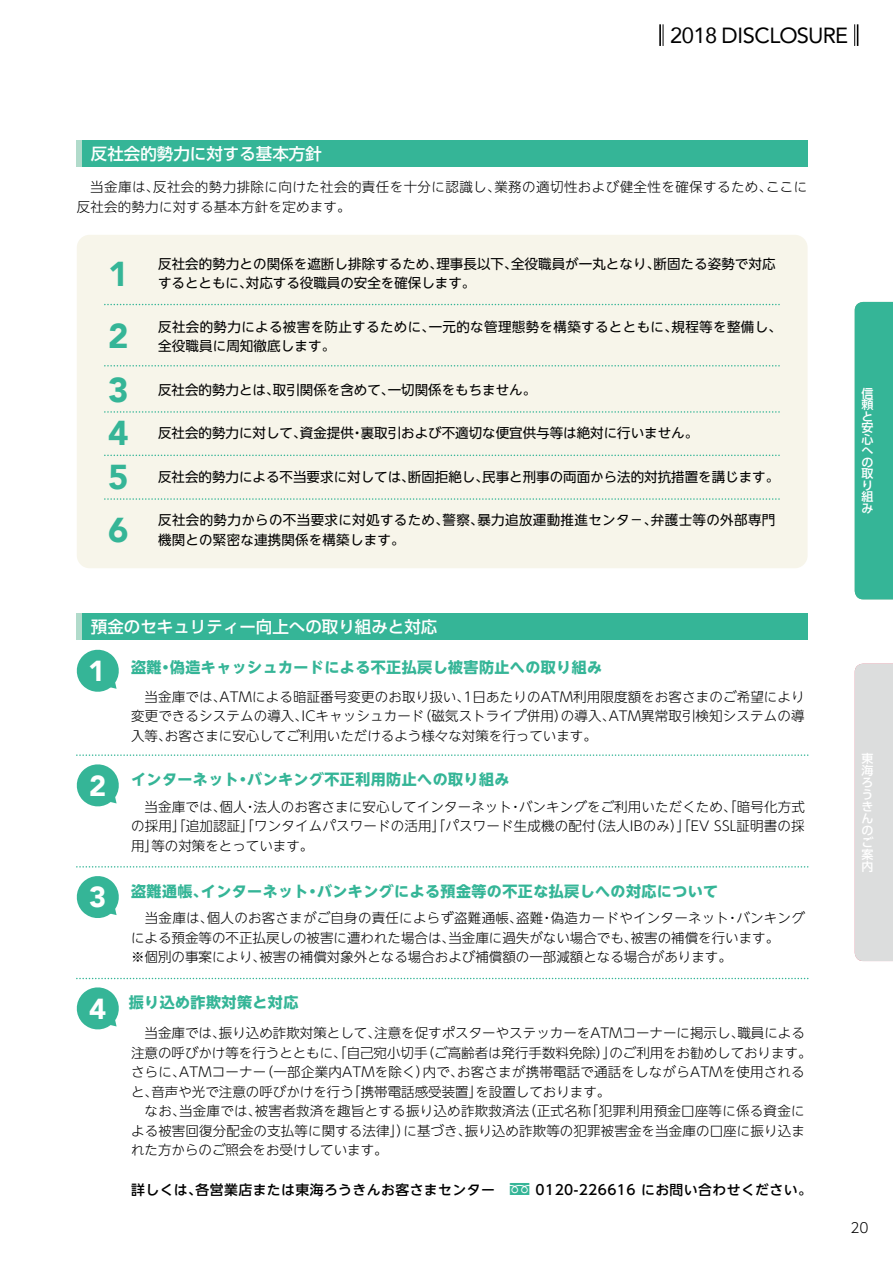
<style>
.page{position:relative;width:893px;height:1263px;background:#fff}
.page>*{position:absolute;margin:0;border:0;box-sizing:border-box;transform-origin:0 0}
.t1{font:900 34.5px/43.7px "Avenir";color:#35b597}
.t2{font:900 28.95px "Avenir";color:#fff}
.t3{font:21.9px "Avenir";letter-spacing:-.02em;color:#000}
.t4{font:500 16.5px "UD Shin Go Pro";color:#fff}
.t5{font:700 15px "UD Shin Go NT Pro";letter-spacing:.03em;color:#35b597}
.t6{font:500 13.8px "UD Shin Go NT Pro";letter-spacing:.03em;color:#000}
.t7{font:300 13.8px "UD Shin Go NT Pro";color:#000}
.t8{font:300 13.5px/19.5px "UD Shin Go NT Pro";letter-spacing:.01em;color:#000}
.t9{font:13.5px/19.5px "UD Shin Go NT Pro";letter-spacing:.005em;color:#000}
.t10{font:13.5px/19.5px "UD Shin Go NT Pro";letter-spacing:.025em;color:#000}
.t11{font:300 13.5px "UD Shin Go NT Pro";letter-spacing:.03em;color:#000}
.t12{font:500 12px/11.6px "UD Shin Go Pro";color:#fff}
</style>
<div class="page">
<svg style="left:76px;top:649px;width:43px;height:43px"></svg>
<svg style="left:76px;top:764px;width:43px;height:43px"></svg>
<svg style="left:76px;top:987px;width:43px;height:43px"></svg>
<svg style="left:77px;top:754px;width:731px;height:2px"></svg>
<svg style="left:77px;top:978px;width:731px;height:1px"></svg>
<div style="left:77px;top:235px;width:731px;height:333px;background:#f7f5ea;border-radius:13px"></div>
<svg style="left:105px;top:304px;width:675px;height:1px"></svg>
<svg style="left:105px;top:365px;width:675px;height:2px"></svg>
<svg style="left:105px;top:411px;width:675px;height:2px"></svg>
<svg style="left:105px;top:498px;width:675px;height:2px"></svg>
<svg style="left:105px;top:455px;width:675px;height:1px"></svg>
<svg style="left:76px;top:876px;width:43px;height:42px"></svg>
<svg style="left:77px;top:866px;width:731px;height:1px"></svg>
<div style="left:76px;top:141px;width:732px;height:26px;background:#35b597"></div>
<div style="left:76px;top:141px;width:6px;height:26px;background:#b1dbcb"></div>
<div style="left:76px;top:613px;width:732px;height:27px;background:#35b597"></div>
<div style="left:76px;top:613px;width:6px;height:27px;background:#b1dbcb"></div>
<div style="left:855px;top:664px;width:38px;height:297px;background:#dcdddd"></div>
<hr style="left:659px;top:24px;width:2px;height:22px;background:#000">
<svg style="left:663px;top:24px;width:1px;height:22px"></svg>
<svg style="left:854px;top:24px;width:4px;height:22px"></svg>
<div style="left:855px;top:302px;width:38px;height:297px;background:#35b597"></div>
<p class="t4" style="left:91px;top:141px;width:233px">反社会的勢力に対する基本方針</p>
<h3 class="t3" style="left:670px;top:18px;width:180px">2018 DISCLOSURE</h3>
<p class="t11" style="left:494px;top:176px;width:279px">業務の適切性および健全性を確保するため、</p>
<p class="t11" style="left:153px;top:176px;width:349px">反社会的勢力排除に向けた社会的責任を十分に認識し、</p>
<p class="t8" style="left:77px;top:177px;width:275px;text-indent:14px">当金庫は、<br>反社会的勢力に対する基本方針を定めます。</p>
<p class="t8" style="left:766px;top:177px;width:43px">ここに</p>
<h1 class="t1" style="left:108px;top:242px;width:22px;line-height:62.1px">1<br>2</h1>
<h1 class="t1" style="left:108px;top:367px;width:22px;text-align:justify">3<br>4<br>5</h1>
<h1 class="t1" style="left:108px;top:507px;width:22px">6</h1>
<p class="t9" style="left:511px;top:253px;width:151px">全役職員が一丸となり、</p>
<p class="t9" style="left:246px;top:253px;width:231px;text-indent:-88px">反社会的勢力との関係を遮断し排除するため、<br>対応する役職員の安全を確保します。</p>
<p class="t9" style="left:653px;top:253px;width:124px">断固たる姿勢で対応</p>
<p class="t9" style="left:436px;top:253px;width:83px">理事長以下、</p>
<p class="t9" style="left:158px;top:273px;width:96px">するとともに、</p>
<p class="t10" style="left:158px;top:316px;width:278px">反社会的勢力による被害を防止するために、全役職員に周知徹底します。</p>
<p class="t9" style="left:388px;top:379px;width:150px">一切関係をもちません。</p>
<p class="t10" style="left:671px;top:316px;width:112px">規程等を整備し、</p>
<p class="t10" style="left:429px;top:316px;width:251px">一元的な管理態勢を構築するとともに、</p>
<p class="t9" style="left:158px;top:379px;width:123px">反社会的勢力とは、</p>
<p class="t9" style="left:273px;top:379px;width:123px">取引関係を含めて、</p>
<p class="t9" style="left:361px;top:423px;width:339px">裏取引および不適切な便宜供与等は絶対に行いません。</p>
<p class="t9" style="left:158px;top:423px;width:150px">反社会的勢力に対して、</p>
<p class="t9" style="left:300px;top:423px;width:55px">資金提供</p>
<p class="t9" style="left:351px;top:423px;width:15px">・</p>
<p class="t9" style="left:158px;top:466px;width:258px">反社会的勢力による不当要求に対しては、</p>
<p class="t9" style="left:408px;top:466px;width:82px">断固拒絶し、</p>
<p class="t9" style="left:482px;top:466px;width:299px">民事と刑事の両面から法的対抗措置を講じます。</p>
<p class="t10" style="left:158px;top:510px;width:292px">反社会的勢力からの不当要求に対処するため、機関との緊密な連携関係を構築します。</p>
<p class="t10" style="left:651px;top:510px;width:126px">弁護士等の外部専門</p>
<p class="t10" style="left:477px;top:510px;width:181px">暴力追放運動推進センタ－、</p>
<p class="t9" style="left:443px;top:510px;width:43px">警察、</p>
<p class="t4" style="left:91px;top:613px;width:348px">預金のセキュリティー向上への取り組みと対応</p>
<h2 class="t2" style="left:88px;top:646px;width:19px">1</h2>
<p class="t5" style="left:131px;top:655px;width:32px">盗難</p>
<p class="t5" style="left:170px;top:655px;width:434px">偽造キャッシュカードによる不正払戻し被害防止への取り組み</p>
<p class="t5" style="left:158px;top:655px;width:16px">・</p>
<p class="t8" style="left:220px;top:686px;width:587px">ATMによる暗証番号変更のお取り扱い 1、日あたりのATM利用限度額をお客さまのご希望により</p>
<p class="t8" style="left:145px;top:686px;width:83px">当金庫では、</p>
<p class="t8" style="left:418px;top:706px;width:151px">（磁気ストライプ併用）</p>
<p class="t8" style="left:609px;top:706px;width:197px">ATM異常取引検知システムの導</p>
<p class="t8" style="left:165px;top:706px;width:433px;text-indent:-34px">変更できるシステムの導入、<br>お客さまに安心してご利用いただけるよう様々な対策を行っています。</p>
<p class="t8" style="left:561px;top:706px;width:56px">の導入、</p>
<p class="t8" style="left:301px;top:706px;width:124px">ICキャッシュカード</p>
<p class="t8" style="left:131px;top:725px;width:42px">入等、</p>
<h2 class="t2" style="left:89px;top:761px;width:19px">2</h2>
<p class="t5" style="left:247px;top:767px;width:264px">バンキング不正利用防止への取り組み</p>
<p class="t5" style="left:131px;top:767px;width:109px">インターネット</p>
<p class="t5" style="left:236px;top:767px;width:16px">・</p>
<p class="t8" style="left:519px;top:796px;width:287px">バンキングをご利用いただくため、「暗号化方式</p>
<p class="t8" style="left:220px;top:796px;width:29px">個人</p>
<p class="t8" style="left:254px;top:796px;width:260px">法人のお客さまに安心してインターネット</p>
<p class="t8" style="left:145px;top:796px;width:83px">当金庫では、</p>
<p class="t8" style="left:243px;top:796px;width:15px">・</p>
<p class="t8" style="left:509px;top:796px;width:15px">・</p>
<p class="t8" style="left:151px;top:816px;width:446px;text-indent:-20px">の採用」「追加認証」「ワンタイムパスワードの活用」「パスワード生成機の配付等の対策をとっています。</p>
<p class="t8" style="left:589px;top:816px;width:217px">（法人IBのみ）」「EV SSL証明書の採</p>
<p class="t8" style="left:131px;top:835px;width:28px">用」</p>
<h2 class="t2" style="left:89px;top:872px;width:19px">3</h2>
<p class="t5" style="left:317px;top:879px;width:403px">バンキングによる預金等の不正な払戻しへの対応について</p>
<p class="t5" style="left:131px;top:879px;width:78px">盗難通帳、</p>
<p class="t5" style="left:201px;top:879px;width:109px">インターネット</p>
<p class="t5" style="left:305px;top:879px;width:16px">・</p>
<p class="t8" style="left:207px;top:908px;width:317px">個人のお客さまがご自身の責任によらず盗難通帳、</p>
<p class="t8" style="left:736px;top:908px;width:70px">バンキング</p>
<p class="t8" style="left:516px;top:908px;width:29px">盗難</p>
<p class="t8" style="left:551px;top:908px;width:180px">偽造カードやインターネット</p>
<p class="t8" style="left:131px;top:908px;width:84px">　当金庫は、</p>
<p class="t8" style="left:540px;top:908px;width:15px">・</p>
<p class="t8" style="left:726px;top:908px;width:15px">・</p>
<p class="t8" style="left:448px;top:927px;width:190px">当金庫に過失がない場合でも、</p>
<p class="t8" style="left:259px;top:927px;width:474px;text-indent:-128px">による預金等の不正払戻しの被害に遭われた場合は、<br>被害の補償対象外となる場合および補償額の一部減額となる場合があります。</p>
<p class="t8" style="left:631px;top:927px;width:150px">被害の補償を行います。</p>
<p class="t8" style="left:131px;top:947px;width:136px">※個別の事案により、</p>
<h2 class="t2" style="left:89px;top:984px;width:19px">4</h2>
<p class="t5" style="left:129px;top:990px;width:171px">振り込め詐欺対策と対応</p>
<p class="t8" style="left:374px;top:1023px;width:371px">注意を促すポスターやステッカーをATMコーナーに掲示し、</p>
<p class="t8" style="left:219px;top:1023px;width:163px">振り込め詐欺対策として、</p>
<p class="t8" style="left:737px;top:1023px;width:69px">職員による</p>
<p class="t8" style="left:145px;top:1023px;width:82px">当金庫では、</p>
<p class="t8" style="left:421px;top:1042px;width:197px">（ご高齢者は発行手数料免除）」</p>
<p class="t8" style="left:609px;top:1042px;width:204px">のご利用をお勧めしております。</p>
<p class="t8" style="left:131px;top:1042px;width:298px">注意の呼びかけ等を行うとともに、「自己宛小切手</p>
<p class="t8" style="left:457px;top:1062px;width:349px">お客さまが携帯電話で通話をしながらATMを使用される</p>
<p class="t8" style="left:260px;top:1062px;width:171px">（一部企業内ATMを除く）</p>
<p class="t8" style="left:423px;top:1062px;width:42px">内で、</p>
<p class="t8" style="left:131px;top:1062px;width:56px">さらに、</p>
<p class="t8" style="left:179px;top:1062px;width:89px">ATMコーナー</p>
<p class="t8" style="left:151px;top:1081px;width:204px">音声や光で注意の呼びかけを行う</p>
<p class="t8" style="left:347px;top:1081px;width:136px">「携帯電話感受装置」</p>
<p class="t8" style="left:475px;top:1081px;width:136px">を設置しております。</p>
<p class="t8" style="left:131px;top:1081px;width:28px">と、</p>
<p class="t8" style="left:585px;top:1101px;width:221px">「犯罪利用預金口座等に係る資金に</p>
<p class="t8" style="left:523px;top:1101px;width:70px">（正式名称</p>
<p class="t8" style="left:255px;top:1101px;width:276px">被害者救済を趣旨とする振り込め詐欺救済法</p>
<p class="t8" style="left:179px;top:1101px;width:84px">当金庫では、</p>
<p class="t8" style="left:145px;top:1101px;width:42px">なお、</p>
<p class="t8" style="left:403px;top:1120px;width:69px">に基づき、</p>
<p class="t8" style="left:131px;top:1120px;width:280px">よる被害回復分配金の支払等に関する法律」）れた方からのご照会をお受けしています。</p>
<p class="t8" style="left:465px;top:1120px;width:342px">振り込め詐欺等の犯罪被害金を当金庫の口座に振り込ま</p>
<p class="t6" style="left:196px;top:1178px;width:301px">各営業店または東海ろうきんお客さまセンター</p>
<p class="t6" style="left:131px;top:1178px;width:72px">詳しくは、</p>
<p class="t6" style="left:536px;top:1178px;width:278px">0120-226616 にお問い合わせください。</p>
<p class="t12" style="left:861px;top:387px;width:13px">信頼と安心への取り組み</p>
<p class="t12" style="left:861px;top:752px;width:14px;line-height:12px">東海ろうきんのご案内</p>
<p class="t7" style="left:850px;top:1216px;width:20px">20</p>
</div>
